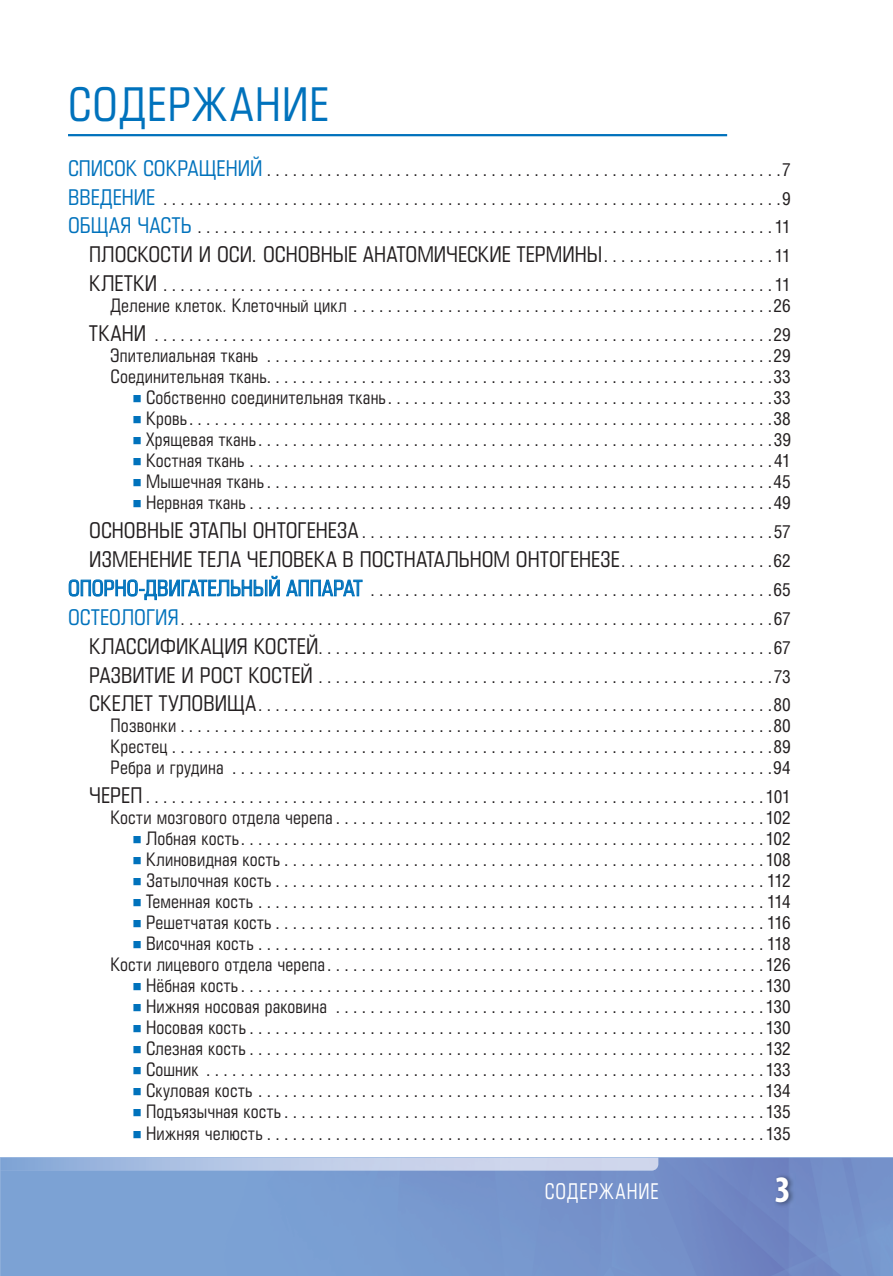
<style>
.page{position:relative;width:893px;height:1276px;background:#fff}
.page>*{position:absolute;margin:0;border:0;box-sizing:border-box;transform-origin:0 0}
.t1{font:45px "Europe Cond";letter-spacing:.035em;color:#0072bc}
.t2{font:700 condensed 37.5px "Myriad Pro";color:#fff}
.t3{font:21px "Europe Cond";color:#231f20}
.t4{font:21px "Europe Cond";letter-spacing:.06em;color:#fff;scale:.9 1}
.t5{font:18px/21px "Helios Cond";letter-spacing:-.005em;color:#231f20;text-align:right}
.s1{font-family:"Europe Cond";font-size:21px;color:#0072bc}
.s2{font-family:"Helios Cond";font-size:18px}
.s3{font-family:"Europe Cond";font-size:21px}
.s4{font-family:"Europe Cond"}
.s5{font-family:"Newton";color:#0072bc}
</style>
<div class="page">
<img style="left:773px;top:1173px;width:22px;height:35px">
<hr style="left:68px;top:134px;width:659px;height:2px;background:#0072bc">
<h1 class="t1" style="left:68px;top:87px;width:262px">СОДЕРЖАНИЕ</h1>
<p class="t5" style="left:68px;top:156px;width:724px;line-height:29px;text-align:justify"><span class="s1">СПИСОК СОКРАЩЕНИЙ</span> . . . . . . . . . . . . . . . . . . . . . . . . . . . . . . . . . . . . . . . . . . . . . . . . . . . . . . . . . . . .7<br><span class="s1">ВВЕДЕНИЕ</span> . . . . . . . . . . . . . . . . . . . . . . . . . . . . . . . . . . . . . . . . . . . . . . . . . . . . . . . . . . . . . . . . . . . . . . . .9<br><span class="s1">ОБЩАЯ ЧАСТЬ</span> . . . . . . . . . . . . . . . . . . . . . . . . . . . . . . . . . . . . . . . . . . . . . . . . . . . . . . . . . . . . . . . . . . . 11</p>
<p class="t3" style="left:89px;top:246px;width:703px">ПЛОСКОСТИ И ОСИ. ОСНОВНЫЕ АНАТОМИЧЕСКИЕ ТЕРМИНЫ <span class="s2">. . . . . . . . . . . . . . . . . . . . 11</span></p>
<p class="t5" style="left:89px;top:276px;width:703px"><span class="s3">КЛЕТКИ</span> . . . . . . . . . . . . . . . . . . . . . . . . . . . . . . . . . . . . . . . . . . . . . . . . . . . . . . . . . . . . . . . . . . . . . . . 11<br><span class="s4">Деление клеток. Клеточный цикл</span> . . . . . . . . . . . . . . . . . . . . . . . . . . . . . . . . . . . . . . . . . . . . . . . . .26</p>
<p class="t5" style="left:111px;top:326px;width:682px;text-align:justify;text-indent:-21px"><span class="s3">ТКАНИ</span> . . . . . . . . . . . . . . . . . . . . . . . . . . . . . . . . . . . . . . . . . . . . . . . . . . . . . . . . . . . . . . . . . . . . . . . .29<br><span class="s4">Эпителиальная ткань</span> . . . . . . . . . . . . . . . . . . . . . . . . . . . . . . . . . . . . . . . . . . . . . . . . . . . . . . . . . . .29<br><span class="s4">Соединительная ткань</span>. . . . . . . . . . . . . . . . . . . . . . . . . . . . . . . . . . . . . . . . . . . . . . . . . . . . . . . . . . .33</p>
<p class="t5" style="left:132px;top:389px;width:661px"><span class="s5">■</span> <span class="s4">Собственно соединительная ткань</span> . . . . . . . . . . . . . . . . . . . . . . . . . . . . . . . . . . . . . . . . . . . . .33</p>
<p class="t5" style="left:132px;top:410px;width:661px"><span class="s5">■</span> <span class="s4">Кровь</span> . . . . . . . . . . . . . . . . . . . . . . . . . . . . . . . . . . . . . . . . . . . . . . . . . . . . . . . . . . . . . . . . . . . .38</p>
<p class="t5" style="left:132px;top:431px;width:661px"><span class="s5">■</span> <span class="s4">Хрящевая ткань</span> . . . . . . . . . . . . . . . . . . . . . . . . . . . . . . . . . . . . . . . . . . . . . . . . . . . . . . . . . . . .39</p>
<p class="t5" style="left:132px;top:452px;width:661px"><span class="s5">■</span> <span class="s4">Костная ткань</span> . . . . . . . . . . . . . . . . . . . . . . . . . . . . . . . . . . . . . . . . . . . . . . . . . . . . . . . . . . . . .41</p>
<p class="t5" style="left:132px;top:473px;width:661px"><span class="s5">■</span> <span class="s4">Мышечная ткань</span> . . . . . . . . . . . . . . . . . . . . . . . . . . . . . . . . . . . . . . . . . . . . . . . . . . . . . . . . . . .45</p>
<p class="t5" style="left:89px;top:490px;width:703px;line-height:28.8px"><span class="s5">■</span> <span class="s4">Нервная ткань</span> . . . . . . . . . . . . . . . . . . . . . . . . . . . . . . . . . . . . . . . . . . . . . . . . . . . . . . . . . . . . .49<br><span class="s3">ОСНОВНЫЕ ЭТАПЫ ОНТОГЕНЕЗА</span> . . . . . . . . . . . . . . . . . . . . . . . . . . . . . . . . . . . . . . . . . . . . . . . .57</p>
<p class="t3" style="left:89px;top:551px;width:703px">ИЗМЕНЕНИЕ ТЕЛА ЧЕЛОВЕКА В ПОСТНАТАЛЬНОМ ОНТОГЕНЕЗЕ <span class="s2">. . . . . . . . . . . . . . . . . .62</span></p>
<p class="t5" style="left:68px;top:576px;width:724px;line-height:29px"><span class="s1">ОПОРНО-ДВИГАТЕЛЬНЫЙ АППАРАТ</span> . . . . . . . . . . . . . . . . . . . . . . . . . . . . . . . . . . . . . . . . . . . . . . .65<br><span class="s1">ОСТЕОЛОГИЯ</span> . . . . . . . . . . . . . . . . . . . . . . . . . . . . . . . . . . . . . . . . . . . . . . . . . . . . . . . . . . . . . . . . . . . . .67<br><span class="s3">КЛАССИФИКАЦИЯ КОСТЕЙ</span> . . . . . . . . . . . . . . . . . . . . . . . . . . . . . . . . . . . . . . . . . . . . . . . . . . . . .67<br><span class="s3">РАЗВИТИЕ И РОСТ КОСТЕЙ</span> . . . . . . . . . . . . . . . . . . . . . . . . . . . . . . . . . . . . . . . . . . . . . . . . . . . . .73<br><span class="s3">СКЕЛЕТ ТУЛОВИЩА</span> . . . . . . . . . . . . . . . . . . . . . . . . . . . . . . . . . . . . . . . . . . . . . . . . . . . . . . . . . . . .80</p>
<p class="t5" style="left:111px;top:717px;width:682px;text-align:justify"><span class="s4">Позвонки</span> . . . . . . . . . . . . . . . . . . . . . . . . . . . . . . . . . . . . . . . . . . . . . . . . . . . . . . . . . . . . . . . . . . . . .80<br><span class="s4">Крестец</span> . . . . . . . . . . . . . . . . . . . . . . . . . . . . . . . . . . . . . . . . . . . . . . . . . . . . . . . . . . . . . . . . . . . . . .89<br><span class="s4">Ребра и грудина</span> . . . . . . . . . . . . . . . . . . . . . . . . . . . . . . . . . . . . . . . . . . . . . . . . . . . . . . . . . . . . . . .94</p>
<p class="t5" style="left:89px;top:788px;width:703px"><span class="s3">ЧЕРЕП</span> . . . . . . . . . . . . . . . . . . . . . . . . . . . . . . . . . . . . . . . . . . . . . . . . . . . . . . . . . . . . . . . . . . . . . . . . 101<br><span class="s4">Кости мозгового отдела черепа</span> . . . . . . . . . . . . . . . . . . . . . . . . . . . . . . . . . . . . . . . . . . . . . . . . . .102</p>
<p class="t5" style="left:132px;top:830px;width:661px"><span class="s5">■</span> <span class="s4">Лобная кость</span> . . . . . . . . . . . . . . . . . . . . . . . . . . . . . . . . . . . . . . . . . . . . . . . . . . . . . . . . . . . . .102</p>
<p class="t5" style="left:132px;top:851px;width:661px"><span class="s5">■</span> <span class="s4">Клиновидная кость</span> . . . . . . . . . . . . . . . . . . . . . . . . . . . . . . . . . . . . . . . . . . . . . . . . . . . . . . . .108</p>
<p class="t5" style="left:132px;top:872px;width:661px"><span class="s5">■</span> <span class="s4">Затылочная кость</span> . . . . . . . . . . . . . . . . . . . . . . . . . . . . . . . . . . . . . . . . . . . . . . . . . . . . . . . . . 112</p>
<p class="t5" style="left:132px;top:893px;width:661px"><span class="s5">■</span> <span class="s4">Теменная кость</span> . . . . . . . . . . . . . . . . . . . . . . . . . . . . . . . . . . . . . . . . . . . . . . . . . . . . . . . . . . . 114</p>
<p class="t5" style="left:132px;top:914px;width:661px"><span class="s5">■</span> <span class="s4">Решетчатая кость</span> . . . . . . . . . . . . . . . . . . . . . . . . . . . . . . . . . . . . . . . . . . . . . . . . . . . . . . . . . 116</p>
<p class="t5" style="left:111px;top:935px;width:682px"><span class="s5">■</span> <span class="s4">Височная кость</span> . . . . . . . . . . . . . . . . . . . . . . . . . . . . . . . . . . . . . . . . . . . . . . . . . . . . . . . . . . . 118<br><span class="s4">Кости лицевого отдела черепа</span> . . . . . . . . . . . . . . . . . . . . . . . . . . . . . . . . . . . . . . . . . . . . . . . . . . . 126</p>
<p class="t5" style="left:132px;top:977px;width:661px"><span class="s5">■</span> <span class="s4">Нёбная кость</span> . . . . . . . . . . . . . . . . . . . . . . . . . . . . . . . . . . . . . . . . . . . . . . . . . . . . . . . . . . . . . 130</p>
<p class="t5" style="left:132px;top:998px;width:661px"><span class="s5">■</span> <span class="s4">Нижняя носовая раковина</span> . . . . . . . . . . . . . . . . . . . . . . . . . . . . . . . . . . . . . . . . . . . . . . . . . . 130</p>
<p class="t5" style="left:132px;top:1019px;width:661px"><span class="s5">■</span> <span class="s4">Носовая кость</span> . . . . . . . . . . . . . . . . . . . . . . . . . . . . . . . . . . . . . . . . . . . . . . . . . . . . . . . . . . . . 130</p>
<p class="t5" style="left:132px;top:1040px;width:661px"><span class="s5">■</span> <span class="s4">Слезная кость</span> . . . . . . . . . . . . . . . . . . . . . . . . . . . . . . . . . . . . . . . . . . . . . . . . . . . . . . . . . . . . 132</p>
<p class="t5" style="left:132px;top:1061px;width:661px"><span class="s5">■</span> <span class="s4">Сошник</span> . . . . . . . . . . . . . . . . . . . . . . . . . . . . . . . . . . . . . . . . . . . . . . . . . . . . . . . . . . . . . . . . . 133</p>
<p class="t5" style="left:132px;top:1082px;width:661px"><span class="s5">■</span> <span class="s4">Скуловая кость</span> . . . . . . . . . . . . . . . . . . . . . . . . . . . . . . . . . . . . . . . . . . . . . . . . . . . . . . . . . . .134</p>
<p class="t5" style="left:132px;top:1103px;width:661px"><span class="s5">■</span> <span class="s4">Подъязычная кость</span> . . . . . . . . . . . . . . . . . . . . . . . . . . . . . . . . . . . . . . . . . . . . . . . . . . . . . . . . 135</p>
<p class="t5" style="left:132px;top:1124px;width:661px"><span class="s5">■</span> <span class="s4">Нижняя челюсть</span> . . . . . . . . . . . . . . . . . . . . . . . . . . . . . . . . . . . . . . . . . . . . . . . . . . . . . . . . . . 135</p>
<p class="t4" style="left:545px;top:1183px;width:128px">СОДЕРЖАНИЕ</p>
<h2 class="t2" style="left:775px;top:1176px;width:17px">3</h2>
</div>
